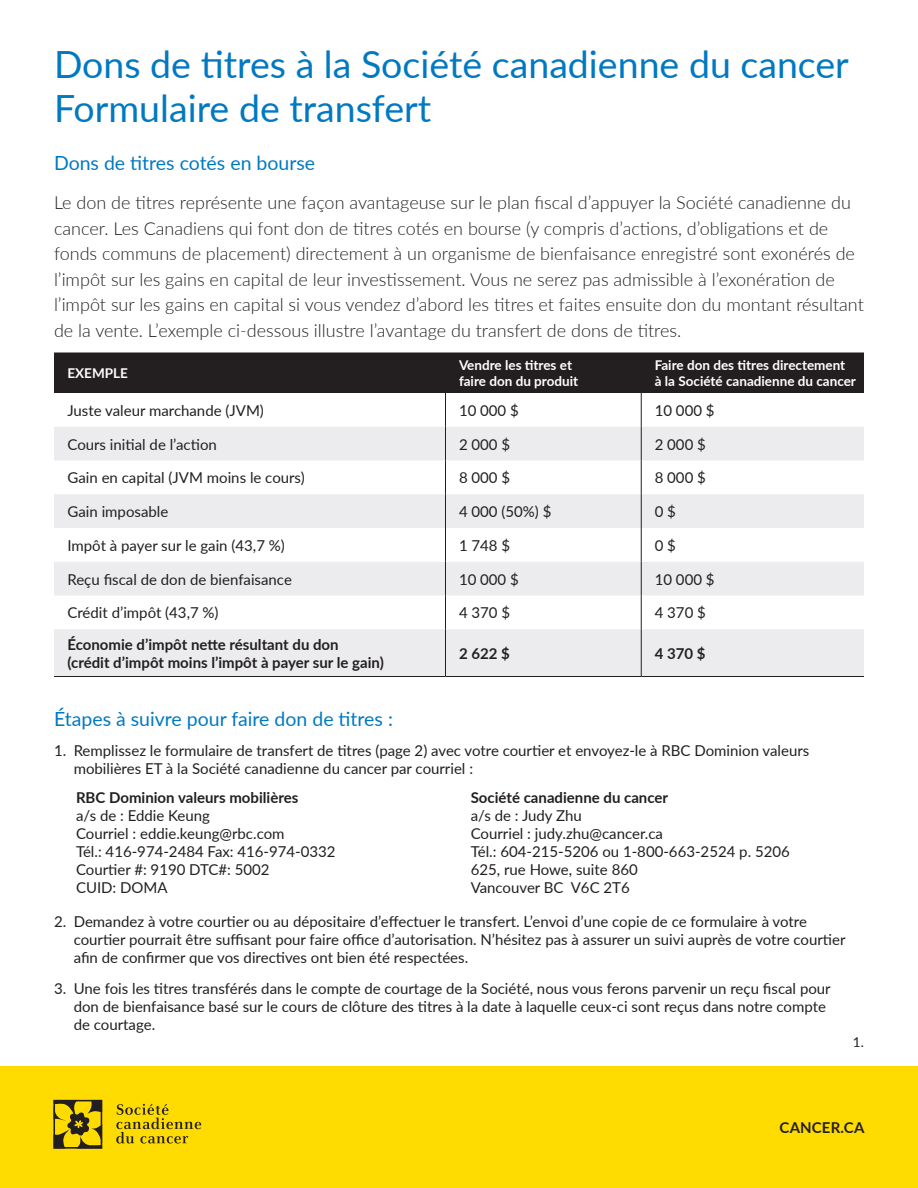
<style>
.page{position:relative;width:918px;height:1188px;background:#fff}
.page>*{position:absolute;margin:0;border:0;box-sizing:border-box;transform-origin:0 0}
.t1{font:37.5px/43.5px "Lato";color:#0079c2}
.t2{font:19.5px "Lato";color:#0079c2}
.t3{font:300 18px/25.5px "Lato";color:#231f20}
.t4{font:15px/18px "Lato";color:#231f20}
.t5{font:700 15px/18px "Lato";color:#231f20}
.t6{font:700 13.5px/16.2px "Lato";color:#fff}
.t7{font:13.5px "Lato";color:#231f20}
</style>
<div class="page">
<div style="left:0;top:1066px;width:918px;height:122px;background:#ffdc01"></div>
<div style="left:54px;top:352px;width:810px;height:41px;background:#231f20"></div>
<svg style="left:54px;top:427px;width:810px;height:249px;fill:#ececee"></svg>
<hr style="left:54px;top:676px;width:392px;height:1px;background:#231f20">
<hr style="left:446px;top:676px;width:195px;height:1px;background:#231f20">
<hr style="left:641px;top:676px;width:223px;height:1px;background:#231f20">
<hr style="left:445px;top:393px;width:1px;height:34px;background:#231f20">
<hr style="left:641px;top:393px;width:1px;height:34px;background:#231f20">
<hr style="left:445px;top:427px;width:1px;height:33px;background:#231f20">
<hr style="left:641px;top:427px;width:1px;height:33px;background:#231f20">
<hr style="left:445px;top:460px;width:1px;height:34px;background:#231f20">
<hr style="left:641px;top:460px;width:1px;height:34px;background:#231f20">
<hr style="left:445px;top:494px;width:1px;height:34px;background:#231f20">
<hr style="left:641px;top:494px;width:1px;height:34px;background:#231f20">
<hr style="left:445px;top:528px;width:1px;height:34px;background:#231f20">
<hr style="left:641px;top:528px;width:1px;height:34px;background:#231f20">
<hr style="left:445px;top:562px;width:1px;height:34px;background:#231f20">
<hr style="left:641px;top:562px;width:1px;height:34px;background:#231f20">
<hr style="left:445px;top:596px;width:1px;height:33px;background:#231f20">
<hr style="left:641px;top:596px;width:1px;height:33px;background:#231f20">
<hr style="left:445px;top:629px;width:1px;height:47px;background:#231f20">
<hr style="left:641px;top:629px;width:1px;height:47px;background:#231f20">
<svg style="left:116px;top:1104px;width:85px;height:40px"></svg>
<svg style="left:53px;top:1100px;width:49px;height:49px"></svg>
<h1 class="t1" style="left:54px;top:41px;width:796px">Dons de titres à la Société canadienne du cancer<br>Formulaire de transfert</h1>
<h2 class="t2" style="left:54px;top:149px;width:263px">Dons de titres cotés en bourse</h2>
<p class="t3" style="left:54px;top:189px;width:811px">Le don de titres représente une façon avantageuse sur le plan fiscal d’appuyer la Société canadienne du cancer. Les Canadiens qui font don de titres cotés en bourse (y compris d’actions, d’obligations et de fonds communs de placement) directement à un organisme de bienfaisance enregistré sont exonérés de l’impôt sur les gains en capital de leur investissement. Vous ne serez pas admissible à l’exonération de l’impôt sur les gains en capital si vous vendez d’abord les titres et faites ensuite don du montant résultant de la vente. L’exemple ci-dessous illustre l’avantage du transfert de dons de titres.</p>
<p class="t6" style="left:68px;top:365px;width:62px">EXEMPLE</p>
<p class="t6" style="left:459px;top:356px;width:121px">Vendre les titres et faire don du produit</p>
<p class="t6" style="left:655px;top:356px;width:203px">Faire don des titres directement<br>à la Société canadienne du cancer</p>
<p class="t4" style="left:68px;top:401px;width:198px">Juste valeur marchande (JVM)</p>
<p class="t4" style="left:459px;top:401px;width:61px">10 000 $</p>
<p class="t4" style="left:655px;top:401px;width:61px">10 000 $</p>
<p class="t4" style="left:68px;top:435px;width:151px">Cours initial de l’action</p>
<p class="t4" style="left:459px;top:435px;width:53px">2 000 $</p>
<p class="t4" style="left:655px;top:435px;width:53px">2 000 $</p>
<p class="t4" style="left:68px;top:468px;width:239px">Gain en capital (JVM moins le cours)</p>
<p class="t4" style="left:459px;top:468px;width:53px">8 000 $</p>
<p class="t4" style="left:655px;top:468px;width:53px">8 000 $</p>
<p class="t4" style="left:68px;top:502px;width:102px">Gain imposable</p>
<p class="t4" style="left:459px;top:502px;width:94px">4 000 (50%) $</p>
<p class="t4" style="left:655px;top:502px;width:23px">0 $</p>
<p class="t4" style="left:68px;top:536px;width:219px">Impôt à payer sur le gain (43,7 %)</p>
<p class="t4" style="left:459px;top:536px;width:53px">1 748 $</p>
<p class="t4" style="left:655px;top:536px;width:23px">0 $</p>
<p class="t4" style="left:68px;top:570px;width:226px">Reçu fiscal de don de bienfaisance</p>
<p class="t4" style="left:459px;top:570px;width:61px">10 000 $</p>
<p class="t4" style="left:655px;top:570px;width:61px">10 000 $</p>
<p class="t4" style="left:68px;top:603px;width:153px">Crédit d’impôt (43,7 %)</p>
<p class="t4" style="left:459px;top:603px;width:53px">4 370 $</p>
<p class="t4" style="left:655px;top:603px;width:53px">4 370 $</p>
<p class="t5" style="left:68px;top:635px;width:318px">Économie d’impôt nette résultant du don (crédit d’impôt moins l’impôt à payer sur le gain)</p>
<p class="t5" style="left:459px;top:644px;width:52px">2 622 $</p>
<p class="t5" style="left:655px;top:644px;width:52px">4 370 $</p>
<h2 class="t2" style="left:54px;top:705px;width:340px">Étapes à suivre pour faire don de titres :</h2>
<p class="t4" style="left:74px;top:741px;width:737px;text-indent:-20px">1. Remplissez le formulaire de transfert de titres (page 2) avec votre courtier et envoyez-le à RBC Dominion valeurs mobilières ET à la Société canadienne du cancer par courriel :</p>
<p class="t5" style="left:76px;top:788px;width:224px">RBC Dominion valeurs mobilières</p>
<p class="t4" style="left:76px;top:806px;width:261px">a/s de : Eddie Keung<br>Courriel : eddie.keung@rbc.com<br>Tél.: 416-974-2484 Fax: 416-974-0332<br>Courtier #: 9190 DTC#: 5002<br>CUID: DOMA</p>
<p class="t5" style="left:471px;top:788px;width:199px">Société canadienne du cancer</p>
<p class="t4" style="left:471px;top:806px;width:321px">a/s de : Judy Zhu<br>Courriel : judy.zhu@cancer.ca<br>Tél.: 604-215-5206 ou 1-800-663-2524 p. 5206<br>625, rue Howe, suite 860<br>Vancouver BC V6C 2T6</p>
<p class="t4" style="left:74px;top:912px;width:773px;text-indent:-20px">2. Demandez à votre courtier ou au dépositaire d’effectuer le transfert. L’envoi d’une copie de ce formulaire à votre courtier pourrait être suffisant pour faire office d’autorisation. N’hésitez pas à assurer un suivi auprès de votre courtier afin de confirmer que vos directives ont bien été respectées.</p>
<p class="t4" style="left:74px;top:979px;width:758px;text-indent:-20px">3. Une fois les titres transférés dans le compte de courtage de la Société, nous vous ferons parvenir un reçu fiscal pour don de bienfaisance basé sur le cours de clôture des titres à la date à laquelle ceux-ci sont reçus dans notre compte de courtage.</p>
<p class="t7" style="left:853px;top:1032px;width:13px">1.</p>
<p class="t5" style="left:780px;top:1117px;width:86px">CANCER.CA</p>
</div>
